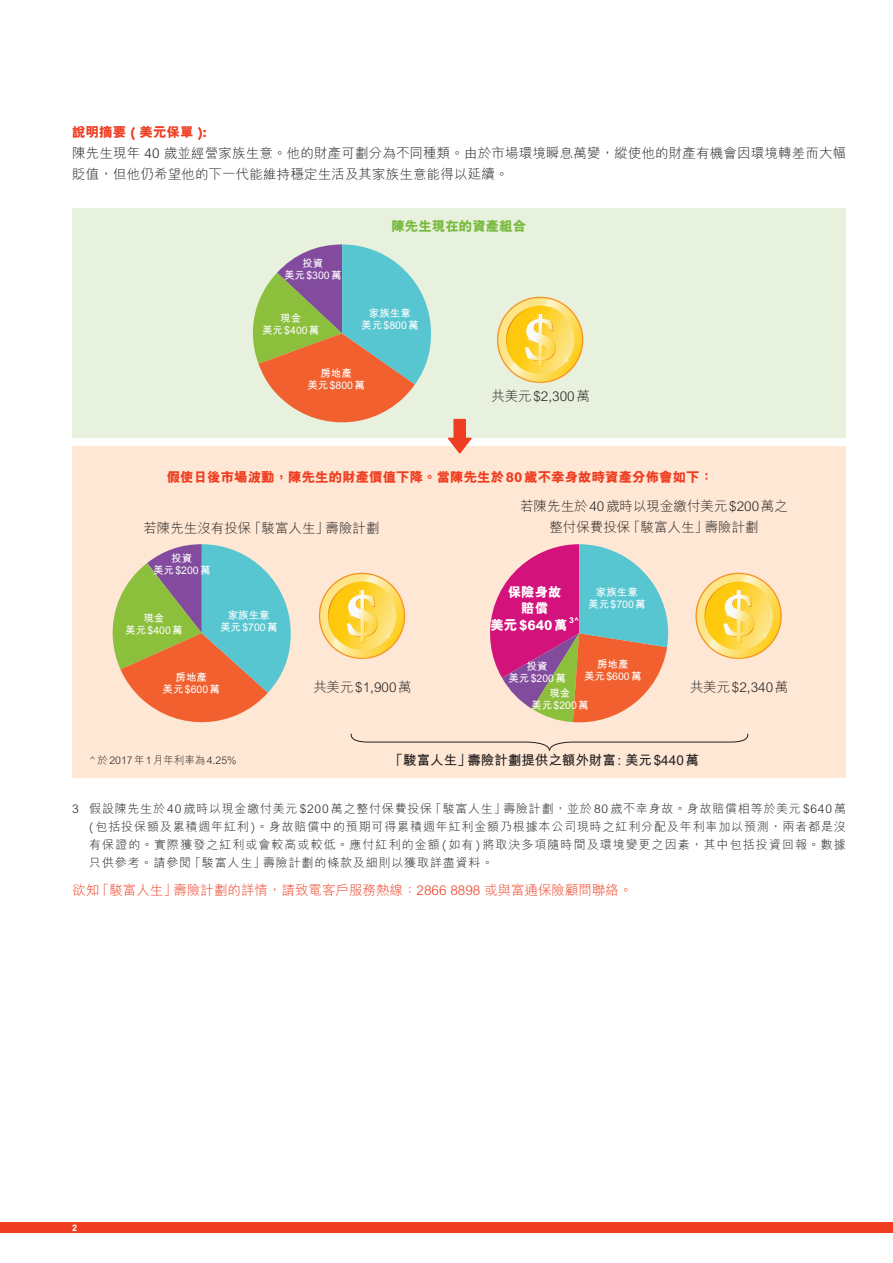
<style>
.page{position:relative;width:893px;height:1263px;background:#fff}
.page>*{position:absolute;margin:0;border:0;box-sizing:border-box;transform-origin:0 0}
.Chi__Body_Text_Black{font:300 13.5px/21px "M Hei HK";letter-spacing:.01em;color:#231f20}
.Chi_Sub_headline_9pt{font:800 13.5px "M Hei HK";color:#ef3e22}
.Chi__Body_Text_Black-2{font:300 13.5px "M Hei HK";color:#ef3e22}
.Chi__Body_Text_Black-3{font:700 13.5px "M Hei HK";color:#231f20}
.Chi_chart_7pt_8{font:800 13.5px "M Hei HK";color:#fff}
.Chi_Sub_headline_9pt-2{font:800 13.5px "M Hei HK";color:#79ba3e}
.Chi_Caption_8pt_12_L{font:300 12px/18px "M Hei HK";letter-spacing:.07em;color:#231f20;text-align:justify}
.Chi_chart_7pt_8-2{font:700 10.5px "M Hei HK";color:#fff}
.Chi__Body_Text_Black-4{font:300 10.5px "M Hei HK";color:#231f20}
.Page_No-Arial_Bold_L{font:700 9px "Arial";color:#fff}
.Chi_chart_7pt_8-3{font:800 7.8px "M Hei HK";color:#fff}
</style>
<div class="page">
<div style="left:0;top:1222px;width:893px;height:11px;background:#ef3e22"></div>
<div style="left:72px;top:446px;width:774px;height:332px;background:#fee7d4"></div>
<div style="left:72px;top:208px;width:774px;height:230px;background:#e7f1dd"></div>
<svg style="left:253px;top:244px;width:178px;height:178px"></svg>
<svg style="left:448px;top:419px;width:24px;height:34px"></svg>
<svg style="left:113px;top:544px;width:178px;height:178px"></svg>
<svg style="left:490px;top:544px;width:178px;height:178px"></svg>
<svg style="left:350px;top:733px;width:399px;height:18px"></svg>
<svg style="left:497px;top:297px;width:86px;height:86px"></svg>
<svg style="left:498px;top:298px;width:84px;height:84px"></svg>
<svg style="left:506px;top:306px;width:68px;height:68px"></svg>
<svg style="left:506px;top:306px;width:66px;height:60px;background:#fcd757"></svg>
<svg style="left:319px;top:573px;width:86px;height:86px"></svg>
<svg style="left:320px;top:574px;width:84px;height:84px"></svg>
<svg style="left:328px;top:582px;width:68px;height:68px"></svg>
<svg style="left:328px;top:582px;width:66px;height:60px;background:#fcd757"></svg>
<svg style="left:695px;top:573px;width:87px;height:86px"></svg>
<svg style="left:697px;top:574px;width:83px;height:84px"></svg>
<svg style="left:704px;top:582px;width:69px;height:68px"></svg>
<svg style="left:704px;top:582px;width:66px;height:60px;background:#fcd757"></svg>
<p class="Chi_Sub_headline_9pt" style="left:72px;top:125px;width:136px">說明摘要 ( 美元保單 ):</p>
<p class="Chi__Body_Text_Black" style="left:72px;top:143px;width:775px">陳先生現年 40 歲並經營家族生意。他的財產可劃分為不同種類。由於市場環境瞬息萬變，縱使他的財產有機會因環境轉差而大幅貶值，但他仍希望他的下一代能維持穩定生活及其家族生意能得以延續。</p>
<p class="Chi_chart_7pt_8-2" style="left:302px;top:256px;width:22px">投資</p>
<p class="Chi_chart_7pt_8-2" style="left:284px;top:268px;width:59px">美元$300萬</p>
<p class="Chi_chart_7pt_8-2" style="left:280px;top:310px;width:22px">現金</p>
<p class="Chi_chart_7pt_8-2" style="left:262px;top:322px;width:59px">美元$400萬</p>
<p class="Chi_Sub_headline_9pt-2" style="left:391px;top:219px;width:136px">陳先生現在的資產組合</p>
<p class="Chi_chart_7pt_8-2" style="left:369px;top:306px;width:44px">家族生意</p>
<p class="Chi_chart_7pt_8-2" style="left:361px;top:318px;width:59px">美元$800萬</p>
<p class="Chi_chart_7pt_8-2" style="left:320px;top:365px;width:33px">房地產</p>
<p class="Chi_chart_7pt_8-2" style="left:307px;top:377px;width:59px">美元$800萬</p>
<p class="Chi__Body_Text_Black" style="left:491px;top:385px;width:100px">共美元$2,300萬</p>
<p class="Chi_Sub_headline_9pt" style="left:167px;top:470px;width:548px">假使日後市場波動，陳先生的財產價值下降。當陳先生於80歲不幸身故時資產分佈會如下：</p>
<p class="Chi__Body_Text_Black" style="left:143px;top:517px;width:238px">若陳先生沒有投保「駿富人生」壽險計劃</p>
<p class="Chi__Body_Text_Black" style="left:520px;top:496px;width:269px">若陳先生於40歲時以現金繳付美元$200萬之</p>
<p class="Chi__Body_Text_Black" style="left:549px;top:517px;width:211px">整付保費投保「駿富人生」壽險計劃</p>
<p class="Chi_chart_7pt_8-2" style="left:171px;top:551px;width:22px">投資</p>
<p class="Chi_chart_7pt_8-2" style="left:153px;top:563px;width:59px">美元$200萬</p>
<p class="Chi_chart_7pt_8-2" style="left:143px;top:610px;width:22px">現金</p>
<p class="Chi_chart_7pt_8-2" style="left:125px;top:622px;width:59px">美元$400萬</p>
<p class="Chi_chart_7pt_8-2" style="left:176px;top:670px;width:33px">房地產</p>
<p class="Chi_chart_7pt_8-2" style="left:163px;top:682px;width:59px">美元$600萬</p>
<p class="Chi_chart_7pt_8-2" style="left:228px;top:607px;width:43px">家族生意</p>
<p class="Chi_chart_7pt_8-2" style="left:220px;top:619px;width:59px">美元$700萬</p>
<p class="Chi__Body_Text_Black-4" style="left:89px;top:755px;width:149px">^於2017年1月年利率為4.25%</p>
<p class="Chi_chart_7pt_8" style="left:508px;top:585px;width:55px">保險身故</p>
<p class="Chi_chart_7pt_8" style="left:521px;top:601px;width:28px">賠償</p>
<p class="Chi_chart_7pt_8" style="left:490px;top:618px;width:79px">美元$640萬</p>
<p class="Chi_chart_7pt_8-3" style="left:569px;top:616px;width:11px">3^</p>
<p class="Chi_chart_7pt_8-2" style="left:596px;top:584px;width:43px">家族生意</p>
<p class="Chi_chart_7pt_8-2" style="left:588px;top:596px;width:59px">美元$700萬</p>
<p class="Chi_chart_7pt_8-2" style="left:597px;top:656px;width:33px">房地產</p>
<p class="Chi_chart_7pt_8-2" style="left:584px;top:668px;width:59px">美元$600萬</p>
<p class="Chi_chart_7pt_8-2" style="left:527px;top:659px;width:22px">投資</p>
<p class="Chi_chart_7pt_8-2" style="left:508px;top:671px;width:59px">美元$200萬</p>
<p class="Chi__Body_Text_Black" style="left:313px;top:676px;width:100px">共美元$1,900萬</p>
<p class="Chi__Body_Text_Black" style="left:690px;top:676px;width:100px">共美元$2,340萬</p>
<p class="Chi_chart_7pt_8-2" style="left:549px;top:685px;width:22px">現金</p>
<p class="Chi_chart_7pt_8-2" style="left:531px;top:697px;width:59px">美元$200萬</p>
<p class="Chi__Body_Text_Black-3" style="left:390px;top:750px;width:311px">「駿富人生」壽險計劃提供之額外財富: 美元$440萬</p>
<p class="Chi_Caption_8pt_12_L" style="left:89px;top:800px;width:758px;text-indent:-17px">3 假設陳先生於 40 歲時以現金繳付美元 $200 萬之整付保費投保「駿富人生」壽險計劃，並於 80 歲不幸身故。身故賠償相等於美元 $640 萬(包括投保額及累積週年紅利)。身故賠償中的預期可得累積週年紅利金額乃根據本公司現時之紅利分配及年利率加以預測，兩者都是沒有保證的。實際獲發之紅利或會較高或較低。應付紅利的金額(如有)將取決多項隨時間及環境變更之因素，其中包括投資回報。數據只供參考。請參閱「駿富人生」壽險計劃的條款及細則以獲取詳盡資料。</p>
<p class="Chi__Body_Text_Black-2" style="left:72px;top:883px;width:562px">欲知「駿富人生」壽險計劃的詳情，請致電客戶服務熱線：2866 8898 或與富通保險顧問聯絡。</p>
<p class="Page_No-Arial_Bold_L" style="left:72px;top:1222px;width:7px">2</p>
</div>
